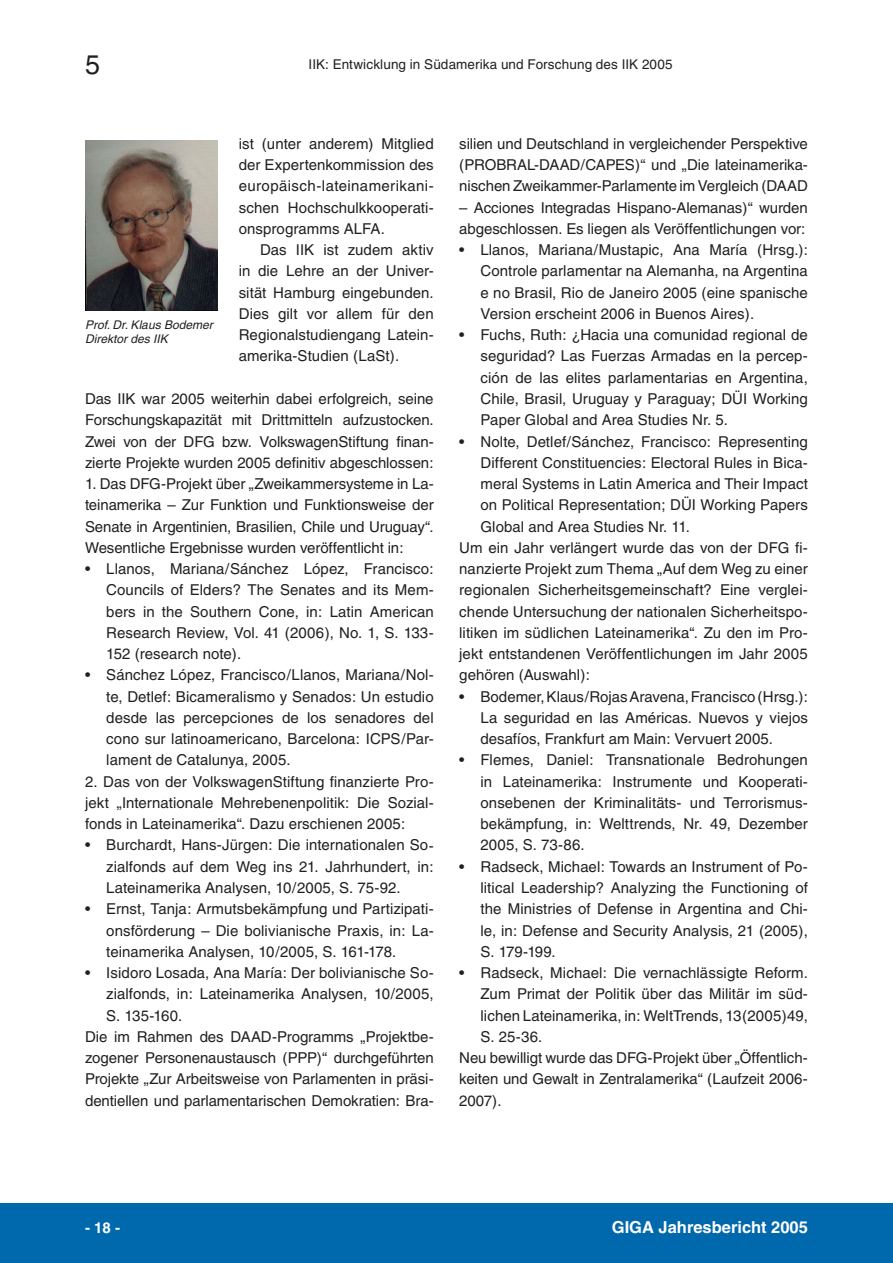
<style>
.page{position:relative;width:893px;height:1263px;background:#fff}
.page>*{position:absolute;margin:0;border:0;box-sizing:border-box;transform-origin:0 0}
.t1{font:27px "Helvetica";color:#231f20}
.t2{font:700 16.5px "Helvetica";color:#fff}
.t3{font:15px/21.3px "Helvetica";letter-spacing:.005em;color:#231f20;text-align:justify}
.t4{font:700 15px "Helvetica";color:#fff}
.t5{font:13.5px "Helvetica";letter-spacing:.01em;color:#231f20}
.t6{font:italic 12px/14.4px "Helvetica";color:#231f20}
</style>
<div class="page">
<div style="left:0;top:1203px;width:893px;height:60px;background:#0068ac"></div>
<img style="left:85px;top:141px;width:132px;height:170px">
<h1 class="t1" style="left:85px;top:49px;width:17px">5</h1>
<p class="t5" style="left:309px;top:56px;width:366px">IIK: Entwicklung in Südamerika und Forschung des IIK 2005</p>
<p class="t3" style="left:239px;top:133px;width:196px">ist (unter anderem) Mitglied der Expertenkommission des europäisch-lateinamerikani&shy;schen Hochschulkkooperati&shy;onsprogramms ALFA.</p>
<p class="t3" style="left:239px;top:239px;width:196px;text-indent:21px">Das IIK ist zudem aktiv in die Lehre an der Univer&shy;sität Hamburg eingebunden.<br>Dies gilt vor allem für den Regionalstudiengang Latein&shy;amerika-Studien (LaSt).</p>
<p class="t3" style="left:85px;top:388px;width:350px">Das IIK war 2005 weiterhin dabei erfolgreich, seine Forschungskapazität mit Drittmitteln aufzustocken.<br>Zwei von der DFG bzw. VolkswagenStiftung finan&shy;zierte Projekte wurden 2005 definitiv abgeschlossen:</p>
<p class="t3" style="left:85px;top:473px;width:350px">1. Das DFG-Projekt über „Zweikammersysteme in La&shy;teinamerika – Zur Funktion und Funktionsweise der Senate in Argentinien, Brasilien, Chile und Uruguay“.<br>Wesentliche Ergebnisse wurden veröffentlicht in:</p>
<p class="t3" style="left:106px;top:558px;width:329px;text-indent:-21px">• Llanos, Mariana/Sánchez López, Francisco:<br>Councils of Elders? The Senates and its Mem&shy;bers in the Southern Cone, in: Latin American Research Review, Vol. 41 (2006), No. 1, S. 133- 152 (research note).</p>
<p class="t3" style="left:106px;top:664px;width:329px;text-indent:-21px">• Sánchez López, Francisco/Llanos, Mariana/Nol&shy;te, Detlef: Bicameralismo y Senados: Un estudio desde las percepciones de los senadores del cono sur latinoamericano, Barcelona: ICPS/Par&shy;lament de Catalunya, 2005.</p>
<p class="t3" style="left:85px;top:771px;width:350px">2. Das von der VolkswagenStiftung finanzierte Pro&shy;jekt „Internationale Mehrebenenpolitik: Die Sozial&shy;fonds in Lateinamerika“. Dazu erschienen 2005:</p>
<p class="t3" style="left:106px;top:834px;width:329px;text-indent:-21px">• Burchardt, Hans-Jürgen: Die internationalen So&shy;zialfonds auf dem Weg ins 21. Jahrhundert, in:<br>Lateinamerika Analysen, 10/2005, S. 75-92.</p>
<p class="t3" style="left:106px;top:898px;width:329px;text-indent:-21px">• Ernst, Tanja: Armutsbekämpfung und Partizipati&shy;onsförderung – Die bolivianische Praxis, in: La&shy;teinamerika Analysen, 10/2005, S. 161-178.</p>
<p class="t3" style="left:85px;top:962px;width:350px">• Isidoro Losada, Ana María: Der bolivianische So-</p>
<p class="t3" style="left:106px;top:983px;width:329px">zialfonds, in: Lateinamerika Analysen, 10/2005,</p>
<p class="t3" style="left:106px;top:1005px;width:77px">S. 135-160.</p>
<p class="t3" style="left:85px;top:1026px;width:350px">Die im Rahmen des DAAD-Programms „Projektbe-</p>
<p class="t3" style="left:85px;top:1047px;width:350px">zogener Personenaustausch (PPP)“ durchgeführten</p>
<p class="t3" style="left:85px;top:1068px;width:350px">Projekte „Zur Arbeitsweise von Parlamenten in präsi-</p>
<p class="t3" style="left:85px;top:1090px;width:350px">dentiellen und parlamentarischen Demokratien: Bra-</p>
<p class="t6" style="left:85px;top:317px;width:129px">Prof. Dr. Klaus Bodemer<br>Direktor des IIK</p>
<p class="t3" style="left:459px;top:133px;width:350px">silien und Deutschland in vergleichender Perspektive (PROBRAL-DAAD/CAPES)“ und „Die lateinamerika&shy;nischen Zweikammer-Parlamente im Vergleich (DAAD</p>
<p class="t3" style="left:459px;top:197px;width:350px">– Acciones Integradas Hispano-Alemanas)“ wurden abgeschlossen. Es liegen als Veröffentlichungen vor:</p>
<p class="t3" style="left:480px;top:239px;width:329px;text-indent:-21px">• Llanos, Mariana/Mustapic, Ana María (Hrsg.):<br>Controle parlamentar na Alemanha, na Argentina e no Brasil, Rio de Janeiro 2005 (eine spanische Version erscheint 2006 in Buenos Aires).</p>
<p class="t3" style="left:480px;top:324px;width:329px;text-indent:-21px">• Fuchs, Ruth: ¿Hacia una comunidad regional de seguridad? Las Fuerzas Armadas en la percep&shy;ción de las elites parlamentarias en Argentina, Chile, Brasil, Uruguay y Paraguay; DÜI Working Paper Global and Area Studies Nr. 5.</p>
<p class="t3" style="left:459px;top:431px;width:350px">• Nolte, Detlef/Sánchez, Francisco: Representing</p>
<p class="t3" style="left:480px;top:452px;width:329px">Different Constituencies: Electoral Rules in Bica-</p>
<p class="t3" style="left:480px;top:473px;width:329px">meral Systems in Latin America and Their Impact</p>
<p class="t3" style="left:480px;top:494px;width:329px">on Political Representation; DÜI Working Papers</p>
<p class="t3" style="left:480px;top:516px;width:211px">Global and Area Studies Nr. 11.</p>
<p class="t3" style="left:459px;top:537px;width:350px">Um ein Jahr verlängert wurde das von der DFG fi-</p>
<p class="t3" style="left:459px;top:558px;width:350px">nanzierte Projekt zum Thema „Auf dem Weg zu einer</p>
<p class="t3" style="left:459px;top:579px;width:350px">regionalen Sicherheitsgemeinschaft? Eine verglei-</p>
<p class="t3" style="left:459px;top:601px;width:350px">chende Untersuchung der nationalen Sicherheitspo-</p>
<p class="t3" style="left:459px;top:622px;width:350px">litiken im südlichen Lateinamerika“. Zu den im Pro-</p>
<p class="t3" style="left:459px;top:643px;width:350px">jekt entstandenen Veröffentlichungen im Jahr 2005</p>
<p class="t3" style="left:459px;top:664px;width:132px">gehören (Auswahl):</p>
<p class="t3" style="left:480px;top:686px;width:329px;text-indent:-21px">• Bodemer, Klaus/Rojas Aravena, Francisco (Hrsg.):<br>La seguridad en las Américas. Nuevos y viejos desafíos, Frankfurt am Main: Vervuert 2005.</p>
<p class="t3" style="left:480px;top:749px;width:329px;text-indent:-21px">• Flemes, Daniel: Transnationale Bedrohungen in Lateinamerika: Instrumente und Kooperati&shy;onsebenen der Kriminalitäts- und Terrorismus&shy;bekämpfung, in: Welttrends, Nr. 49, Dezember 2005, S. 73-86.</p>
<p class="t3" style="left:480px;top:856px;width:329px;text-indent:-21px">• Radseck, Michael: Towards an Instrument of Po&shy;litical Leadership? Analyzing the Functioning of the Ministries of Defense in Argentina and Chi&shy;le, in: Defense and Security Analysis, 21 (2005), S. 179-199.</p>
<p class="t3" style="left:459px;top:962px;width:350px">• Radseck, Michael: Die vernachlässigte Reform.</p>
<p class="t3" style="left:480px;top:983px;width:329px">Zum Primat der Politik über das Militär im süd-</p>
<p class="t3" style="left:480px;top:1005px;width:329px">lichen Lateinamerika, in: WeltTrends, 13(2005)49,</p>
<p class="t3" style="left:480px;top:1026px;width:63px">S. 25-36.</p>
<p class="t3" style="left:459px;top:1047px;width:350px">Neu bewilligt wurde das DFG-Projekt über „Öffentlich-</p>
<p class="t3" style="left:459px;top:1068px;width:350px">keiten und Gewalt in Zentralamerika“ (Laufzeit 2006-</p>
<p class="t3" style="left:459px;top:1090px;width:44px">2007).</p>
<p class="t4" style="left:85px;top:1219px;width:37px">- 18 -</p>
<p class="t2" style="left:612px;top:1217px;width:198px">GIGA Jahresbericht 2005</p>
</div>
